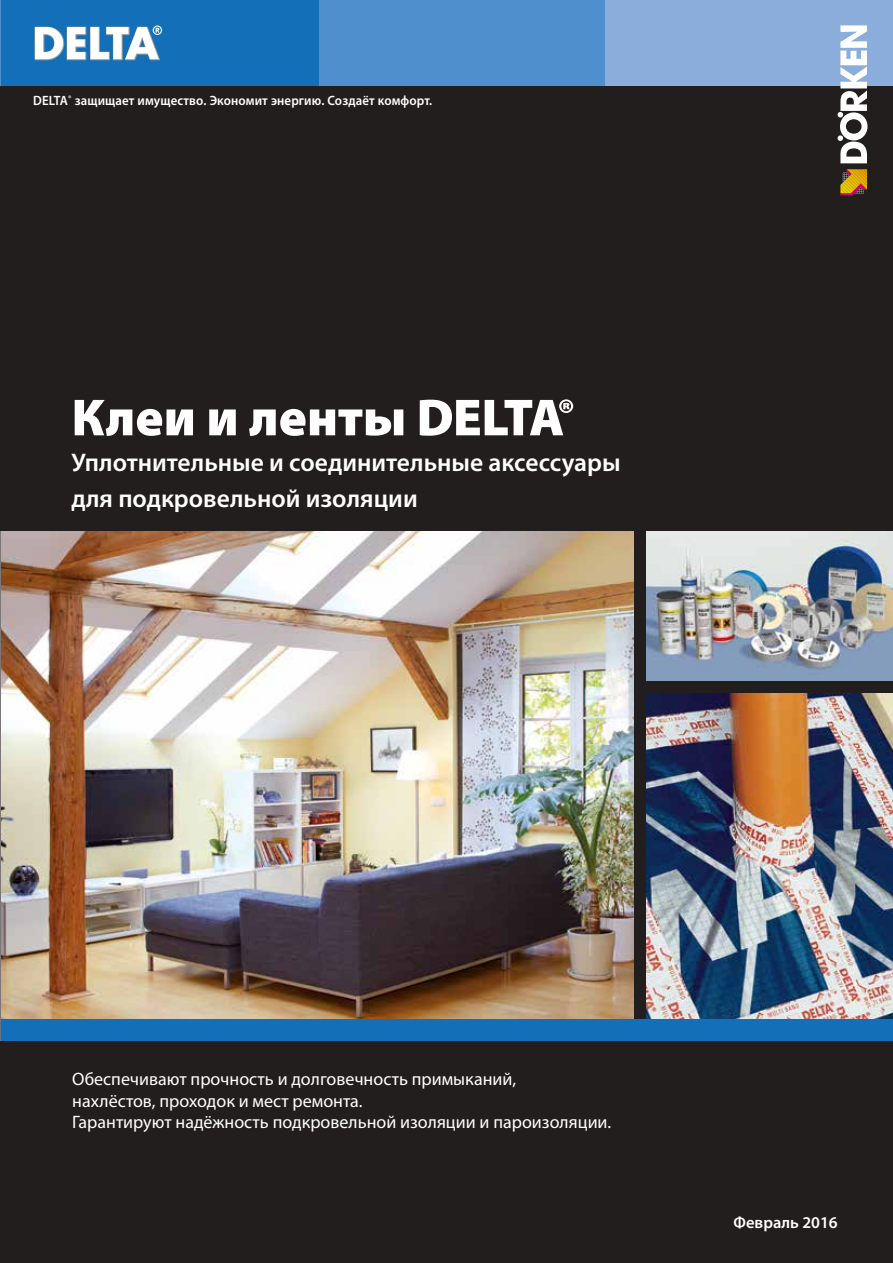
<style>
.page{position:relative;width:893px;height:1263px;background:#221e1d}
.page>*{position:absolute;margin:0;border:0;box-sizing:border-box;transform-origin:0 0}
.t1{font:900 52.5px "Delta Myriad Pro";color:#fff}
.t2{font:600 25.5px/36px "Myriad Pro Doerken";color:#fff}
.t3{font:18px/21.6px "Myriad Pro Doerken";color:#fff}
.t4{font:600 16.5px "Myriad Pro Doerken";color:#fff}
.t5{font:600 13.5px "Myriad Pro";letter-spacing:.01em;color:#fff;scale:.95 1}
</style>
<div class="page">
<img style="left:0;top:531px;width:634px;height:488px">
<div style="left:319px;top:0;width:287px;height:85px;background:#4f8fcd"></div>
<div style="left:606px;top:0;width:287px;height:85px;background:#8baddc"></div>
<div style="left:0;top:0;width:319px;height:85px;background:#136fb7"></div>
<svg style="left:35px;top:26px;width:127px;height:34px"></svg>
<svg style="left:837px;top:25px;width:30px;height:138px"></svg>
<svg style="left:840px;top:169px;width:27px;height:26px"></svg>
<img style="left:646px;top:531px;width:247px;height:149px">
<img style="left:646px;top:693px;width:247px;height:326px">
<div style="left:0;top:1019px;width:893px;height:22px;background:#136fb7"></div>
<p class="t5" style="left:33px;top:92px;width:422px">DELTA<sup>®</sup> защищает имущество. Экономит энергию. Создаёт комфорт.</p>
<h1 class="t1" style="left:71px;top:382px;width:501px">Клеи и ленты DELTA®</h1>
<h2 class="t2" style="left:71px;top:444px;width:551px">Уплотнительные и соединительные аксессуары для подкровельной изоляции</h2>
<p class="t3" style="left:72px;top:1068px;width:541px">Обеспечивают прочность и долговечность примыканий,<br>нахлёстов, проходок и мест ремонта.<br>Гарантируют надёжность подкровельной изоляции и пароизоляции.</p>
<p class="t4" style="left:733px;top:1212px;width:106px">Февраль 2016</p>
</div>
